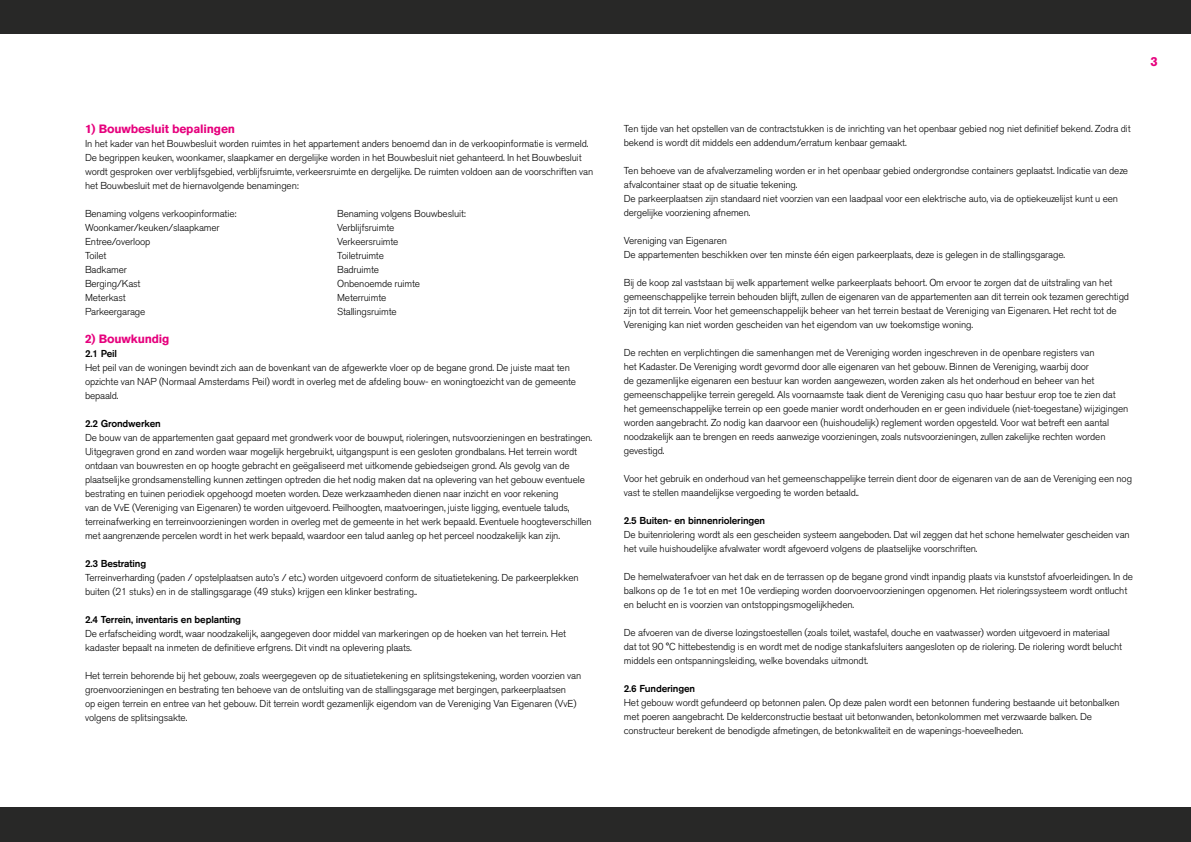
<style>
.page{position:relative;width:1191px;height:842px;background:#fff}
.page>*{position:absolute;margin:0;border:0;box-sizing:border-box;transform-origin:0 0}
.t1{font:700 13px "Akzidenz Grotesk BQ";color:#e6007d}
.t2{font:700 12px "Akzidenz Grotesk BQ";letter-spacing:-.015em;color:#e6007d}
.t3{font:300 10px/14px "Akzidenz Grotesk BQ";letter-spacing:-.015em;color:#000}
.t4{font:500 10px "Akzidenz Grotesk BQ";letter-spacing:-.015em;color:#000}
</style>
<div class="page">
<div style="left:0;top:0;width:1191px;height:33px;background:#282827"></div>
<div style="left:0;top:808px;width:1191px;height:34px;background:#282827"></div>
<p class="t2" style="left:85px;top:122px;width:151px">1) Bouwbesluit bepalingen</p>
<p class="t3" style="left:85px;top:137px;width:510px">In het kader van het Bouwbesluit worden ruimtes in het appartement anders benoemd dan in de verkoopinformatie is vermeld.<br>De begrippen keuken, woonkamer, slaapkamer en dergelijke worden in het Bouwbesluit niet gehanteerd. In het Bouwbesluit wordt gesproken over verblijfsgebied, verblijfsruimte, verkeersruimte en dergelijke. De ruimten voldoen aan de voorschriften van het Bouwbesluit met de hiernavolgende benamingen:</p>
<p class="t3" style="left:85px;top:207px;width:153px">Benaming volgens verkoopinformatie:</p>
<p class="t3" style="left:337px;top:207px;width:130px">Benaming volgens Bouwbesluit:</p>
<p class="t3" style="left:85px;top:221px;width:136px">Woonkamer/keuken/slaapkamer</p>
<p class="t3" style="left:337px;top:221px;width:59px">Verblijfsruimte</p>
<p class="t3" style="left:85px;top:235px;width:67px">Entree/overloop</p>
<p class="t3" style="left:337px;top:235px;width:63px">Verkeersruimte</p>
<p class="t3" style="left:85px;top:249px;width:23px">Toilet</p>
<p class="t3" style="left:337px;top:249px;width:48px">Toiletruimte</p>
<p class="t3" style="left:85px;top:263px;width:43px">Badkamer</p>
<p class="t3" style="left:337px;top:263px;width:43px">Badruimte</p>
<p class="t3" style="left:85px;top:277px;width:57px">Berging/Kast</p>
<p class="t3" style="left:337px;top:277px;width:84px">Onbenoemde ruimte</p>
<p class="t3" style="left:85px;top:291px;width:42px">Meterkast</p>
<p class="t3" style="left:337px;top:291px;width:51px">Meterruimte</p>
<p class="t3" style="left:85px;top:305px;width:62px">Parkeergarage</p>
<p class="t3" style="left:337px;top:305px;width:61px">Stallingsruimte</p>
<p class="t2" style="left:85px;top:332px;width:86px">2) Bouwkundig</p>
<p class="t4" style="left:85px;top:348px;width:34px">2.1 Peil</p>
<p class="t3" style="left:85px;top:361px;width:492px">Het peil van de woningen bevindt zich aan de bovenkant van de afgewerkte vloer op de begane grond. De juiste maat ten opzichte van NAP (Normaal Amsterdams Peil) wordt in overleg met de afdeling bouw- en woningtoezicht van de gemeente bepaald.</p>
<p class="t4" style="left:85px;top:418px;width:77px">2.2 Grondwerken</p>
<p class="t3" style="left:85px;top:431px;width:508px">De bouw van de appartementen gaat gepaard met grondwerk voor de bouwput, rioleringen, nutsvoorzieningen en bestratingen.<br>Uitgegraven grond en zand worden waar mogelijk hergebruikt, uitgangspunt is een gesloten grondbalans. Het terrein wordt ontdaan van bouwresten en op hoogte gebracht en geëgaliseerd met uitkomende gebiedseigen grond. Als gevolg van de plaatselijke grondsamenstelling kunnen zettingen optreden die het nodig maken dat na oplevering van het gebouw eventuele bestrating en tuinen periodiek opgehoogd moeten worden. Deze werkzaamheden dienen naar inzicht en voor rekening<br>van de VvE (Vereniging van Eigenaren) te worden uitgevoerd. Peilhoogten, maatvoeringen, juiste ligging, eventuele taluds, terreinafwerking en terreinvoorzieningen worden in overleg met de gemeente in het werk bepaald. Eventuele hoogteverschillen met aangrenzende percelen wordt in het werk bepaald, waardoor een talud aanleg op het perceel noodzakelijk kan zijn.</p>
<p class="t4" style="left:85px;top:558px;width:63px">2.3 Bestrating</p>
<p class="t3" style="left:85px;top:571px;width:495px">Terreinverharding (paden / opstelplaatsen auto’s / etc.) worden uitgevoerd conform de situatietekening. De parkeerplekken buiten (21 stuks) en in de stallingsgarage (49 stuks) krijgen een klinker bestrating..</p>
<p class="t4" style="left:85px;top:614px;width:158px">2.4 Terrein, inventaris en beplanting</p>
<p class="t3" style="left:85px;top:627px;width:482px">De erfafscheiding wordt, waar noodzakelijk, aangegeven door middel van markeringen op de hoeken van het terrein. Het kadaster bepaalt na inmeten de definitieve erfgrens. Dit vindt na oplevering plaats.</p>
<p class="t3" style="left:85px;top:669px;width:498px">Het terrein behorende bij het gebouw, zoals weergegeven op de situatietekening en splitsingstekening, worden voorzien van groenvoorzieningen en bestrating ten behoeve van de ontsluiting van de stallingsgarage met bergingen, parkeerplaatsen<br>op eigen terrein en entree van het gebouw. Dit terrein wordt gezamenlijk eigendom van de Vereniging Van Eigenaren (VvE) volgens de splitsingsakte.</p>
<h1 class="t1" style="left:1150px;top:54px;width:9px">3</h1>
<p class="t3" style="left:624px;top:122px;width:508px">Ten tijde van het opstellen van de contractstukken is de inrichting van het openbaar gebied nog niet definitief bekend. Zodra dit bekend is wordt dit middels een addendum/erratum kenbaar gemaakt.</p>
<p class="t3" style="left:624px;top:164px;width:506px">Ten behoeve van de afvalverzameling worden er in het openbaar gebied ondergrondse containers geplaatst. Indicatie van deze afvalcontainer staat op de situatie tekening.<br>De parkeerplaatsen zijn standaard niet voorzien van een laadpaal voor een elektrische auto, via de optiekeuzelijst kunt u een dergelijke voorziening afnemen.</p>
<p class="t3" style="left:624px;top:234px;width:443px">Vereniging van Eigenaren<br>De appartementen beschikken over ten minste één eigen parkeerplaats, deze is gelegen in de stallingsgarage.</p>
<p class="t3" style="left:624px;top:276px;width:507px">Bij de koop zal vaststaan bij welk appartement welke parkeerplaats behoort. Om ervoor te zorgen dat de uitstraling van het gemeenschappelijke terrein behouden blijft, zullen de eigenaren van de appartementen aan dit terrein ook tezamen gerechtigd zijn tot dit terrein. Voor het gemeenschappelijk beheer van het terrein bestaat de Vereniging van Eigenaren. Het recht tot de Vereniging kan niet worden gescheiden van het eigendom van uw toekomstige woning.</p>
<p class="t3" style="left:624px;top:346px;width:506px">De rechten en verplichtingen die samenhangen met de Vereniging worden ingeschreven in de openbare registers van<br>het Kadaster. De Vereniging wordt gevormd door alle eigenaren van het gebouw. Binnen de Vereniging, waarbij door<br>de gezamenlijke eigenaren een bestuur kan worden aangewezen, worden zaken als het onderhoud en beheer van het gemeenschappelijke terrein geregeld. Als voornaamste taak dient de Vereniging casu quo haar bestuur erop toe te zien dat het gemeenschappelijke terrein op een goede manier wordt onderhouden en er geen individuele (niet-toegestane) wijzigingen worden aangebracht. Zo nodig kan daarvoor een (huishoudelijk) reglement worden opgesteld. Voor wat betreft een aantal noodzakelijk aan te brengen en reeds aanwezige voorzieningen, zoals nutsvoorzieningen, zullen zakelijke rechten worden gevestigd.</p>
<p class="t3" style="left:624px;top:472px;width:510px">Voor het gebruik en onderhoud van het gemeenschappelijke terrein dient door de eigenaren van de aan de Vereniging een nog vast te stellen maandelijkse vergoeding te worden betaald..</p>
<p class="t4" style="left:624px;top:514px;width:143px">2.5 Buiten- en binnenrioleringen</p>
<p class="t3" style="left:624px;top:528px;width:507px">De buitenriolering wordt als een gescheiden systeem aangeboden. Dat wil zeggen dat het schone hemelwater gescheiden van het vuile huishoudelijke afvalwater wordt afgevoerd volgens de plaatselijke voorschriften.</p>
<p class="t3" style="left:624px;top:570px;width:510px">De hemelwaterafvoer van het dak en de terrassen op de begane grond vindt inpandig plaats via kunststof afvoerleidingen. In de balkons op de 1e tot en met 10e verdieping worden doorvoervoorzieningen opgenomen. Het rioleringssysteem wordt ontlucht en belucht en is voorzien van ontstoppingsmogelijkheden.</p>
<p class="t3" style="left:624px;top:626px;width:500px">De afvoeren van de diverse lozingstoestellen (zoals toilet, wastafel, douche en vaatwasser) worden uitgevoerd in materiaal dat tot 90 °C hittebestendig is en wordt met de nodige stankafsluiters aangesloten op de riolering. De riolering wordt belucht middels een ontspanningsleiding, welke bovendaks uitmondt.</p>
<p class="t4" style="left:624px;top:682px;width:73px">2.6 Funderingen</p>
<p class="t3" style="left:624px;top:696px;width:497px">Het gebouw wordt gefundeerd op betonnen palen. Op deze palen wordt een betonnen fundering bestaande uit betonbalken met poeren aangebracht. De kelderconstructie bestaat uit betonwanden, betonkolommen met verzwaarde balken. De constructeur berekent de benodigde afmetingen, de betonkwaliteit en de wapenings-hoeveelheden.</p>
</div>
